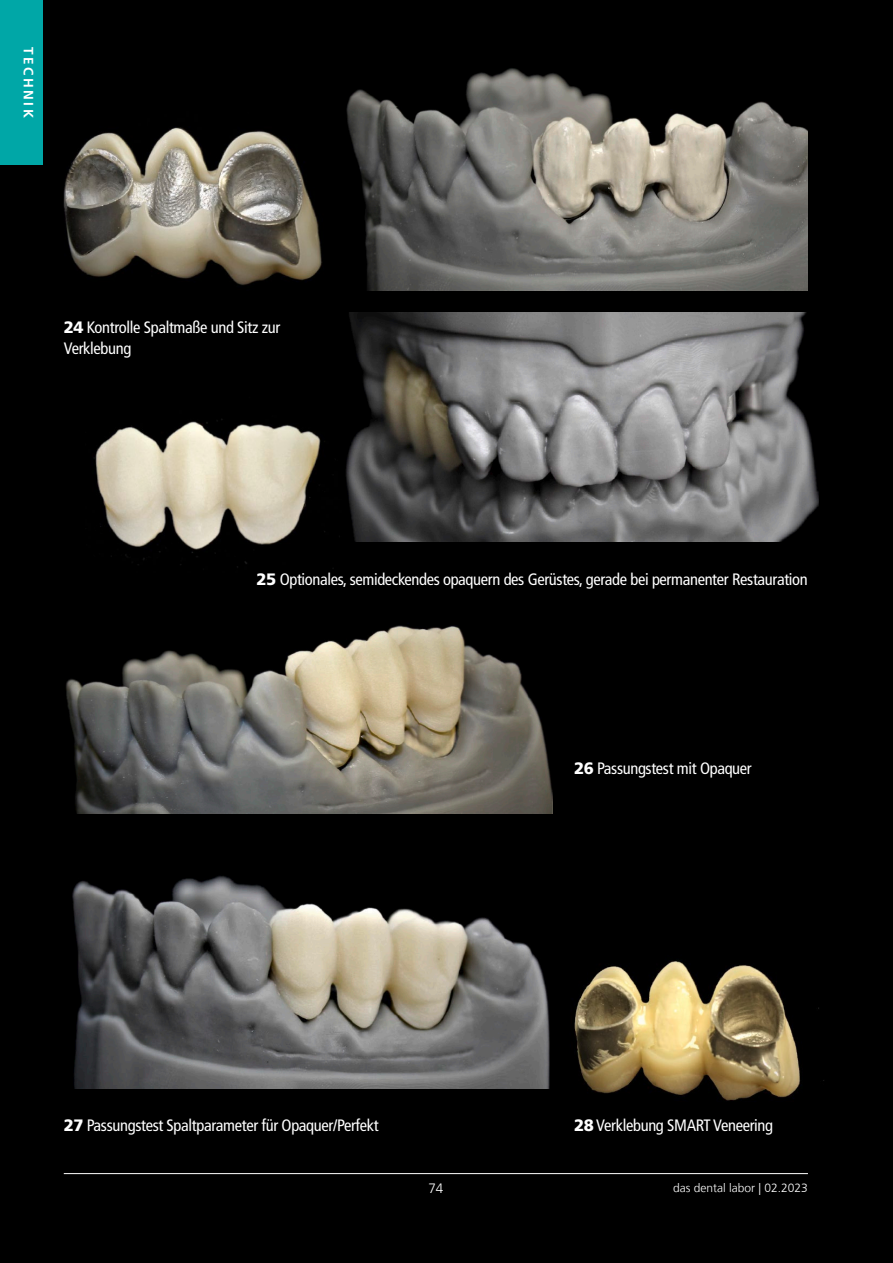
<style>
.page{position:relative;width:893px;height:1263px;background:#000}
.page>*{position:absolute;margin:0;border:0;box-sizing:border-box;transform-origin:0 0}
.t1{font:condensed 16.5px/21px "Frutiger LT Std";letter-spacing:-.02em;color:#fff}
.t2{font:700 13.5px "Frutiger LT Std";letter-spacing:.18em;color:#fff}
.t3{font:300 13.5px "Frutiger LT Com";color:#fff}
.t4{font:300 12px "Frutiger LT Com";color:#fff}
.s1{font-weight:900;font-stretch:normal}
</style>
<div class="page">
<hr style="left:64px;top:1173px;width:744px;height:1px;background:#fff">
<div style="left:0;top:0;width:43px;height:165px;background:#00a7a7"></div>
<img style="left:63px;top:127px;width:259px;height:158px">
<img style="left:346px;top:68px;width:462px;height:222px">
<img style="left:346px;top:312px;width:473px;height:230px">
<img style="left:94px;top:419px;width:240px;height:150px">
<img style="left:66px;top:625px;width:487px;height:188px">
<img style="left:72px;top:876px;width:478px;height:213px">
<img style="left:574px;top:961px;width:250px;height:140px">
<p class="t2" style="left:37px;top:47px;width:72px;rotate:90deg">TECHNIK</p>
<p class="t1" style="left:64px;top:317px;width:218px"><span class="s1">24</span> Kontrolle Spaltmaße und Sitz zur<br>Verklebung</p>
<p class="t1" style="left:257px;top:569px;width:553px"><span class="s1">25</span> Optionales, semideckendes opaquern des Gerüstes, gerade bei permanenter Restauration</p>
<p class="t1" style="left:574px;top:758px;width:179px"><span class="s1">26</span> Passungstest mit Opaquer</p>
<p class="t1" style="left:64px;top:1115px;width:316px"><span class="s1">27</span> Passungstest Spaltparameter für Opaquer/Perfekt</p>
<p class="t1" style="left:574px;top:1115px;width:201px"><span class="s1">28</span> Verklebung SMART Veneering</p>
<p class="t3" style="left:428px;top:1181px;width:17px">74</p>
<p class="t4" style="left:673px;top:1181px;width:136px">das dental labor | 02.2023</p>
</div>
